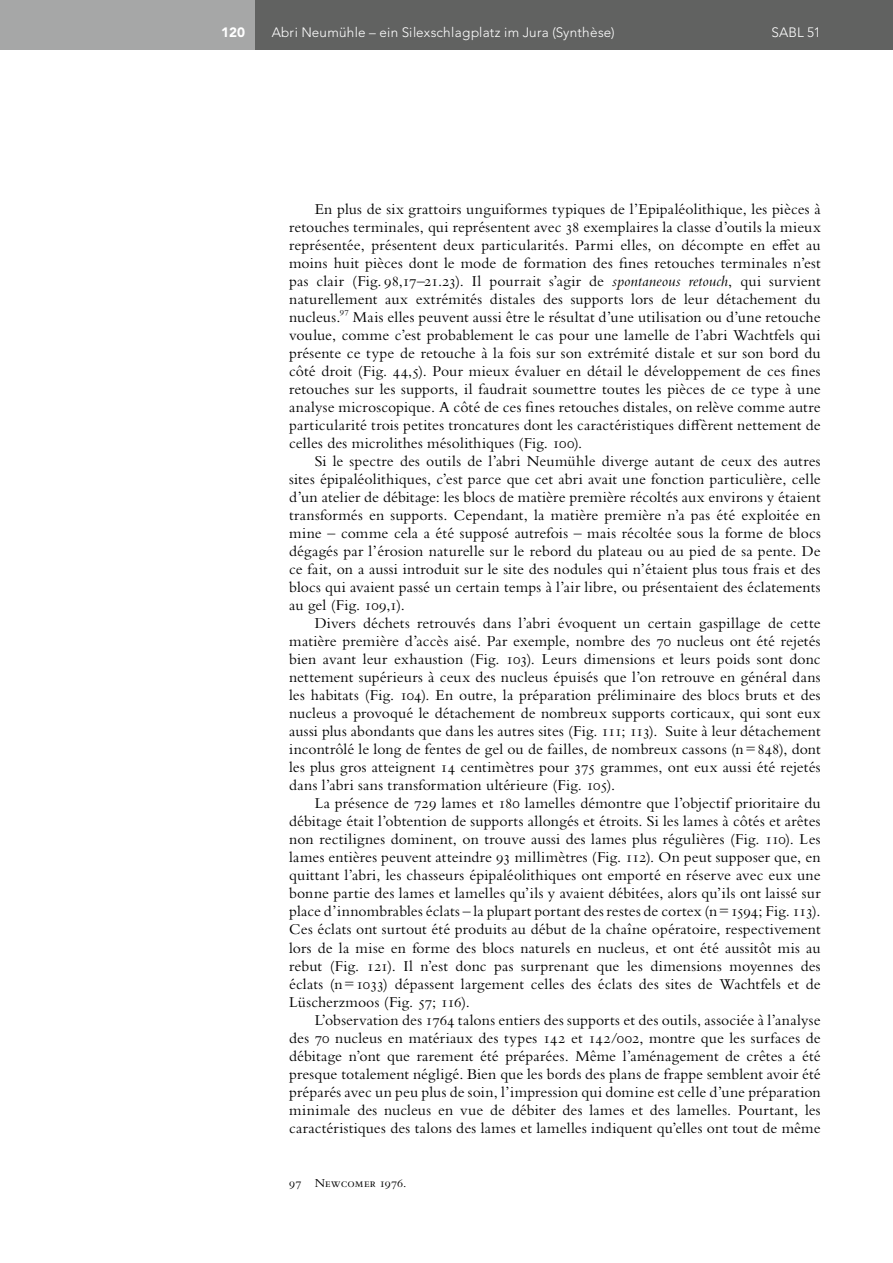
<style>
.page{position:relative;width:893px;height:1263px;background:#fff}
.page>*{position:absolute;margin:0;border:0;box-sizing:border-box;transform-origin:0 0}
.t1{font:15.75px/18px "Bembo Std";letter-spacing:.015em;color:#000;text-align:justify}
.t2{font:300 13.5px "Avenir LT Std";letter-spacing:.015em;color:#fff}
.t3{font:900 13.5px "Avenir LT Std";color:#fff}
.t4{font:12.75px "Bembo Std";letter-spacing:.015em;color:#000}
.t5{font:9.15px "Bembo Std";color:#000}
.s1{font-style:italic}
</style>
<div class="page">
<div style="left:255px;top:0;width:638px;height:50px;background:#616261"></div>
<div style="left:0;top:0;width:255px;height:50px;background:#a6a7a7"></div>
<p class="t3" style="left:221px;top:25px;width:25px">120</p>
<p class="t2" style="left:272px;top:24px;width:344px">Abri Neumühle – ein Silexschlagplatz im Jura (Synthèse)</p>
<p class="t2" style="left:771px;top:24px;width:51px">SABL 51</p>
<p class="t1" style="left:289px;top:200px;width:533px;text-indent:26px">En plus de six grattoirs unguiformes typiques de l’Epipaléolithique, les pièces à retouches terminales, qui représentent avec 38 exemplaires la classe d’outils la mieux représentée, présentent deux particularités. Parmi elles, on décompte en effet au moins huit pièces dont le mode de formation des fines retouches terminales n’est pas clair (Fig. 98,17–21.23). Il pourrait s’agir de <span class="s1">spontaneous retouch</span>, qui survient naturellement aux extrémités distales des supports lors de leur détachement du nucleus.</p>
<p class="t5" style="left:340px;top:306px;width:10px">97</p>
<p class="t1" style="left:289px;top:308px;width:533px;text-indent:64px">Mais elles peuvent aussi être le résultat d’une utilisation ou d’une retouche voulue, comme c’est probablement le cas pour une lamelle de l’abri Wachtfels qui présente ce type de retouche à la fois sur son extrémité distale et sur son bord du côté droit (Fig. 44,5). Pour mieux évaluer en détail le développement de ces fines retouches sur les supports, il faudrait soumettre toutes les pièces de ce type à une analyse microscopique. A côté de ces fines retouches distales, on relève comme autre particularité trois petites troncatures dont les caractéristiques diffèrent nettement de celles des microlithes mésolithiques (Fig. 100).</p>
<p class="t1" style="left:289px;top:452px;width:533px;text-indent:26px">Si le spectre des outils de l’abri Neumühle diverge autant de ceux des autres sites épipaléolithiques, c’est parce que cet abri avait une fonction particulière, celle d’un atelier de débitage: les blocs de matière première récoltés aux environs y étaient transformés en supports. Cependant, la matière première n’a pas été exploitée en mine – comme cela a été supposé autrefois – mais récoltée sous la forme de blocs dégagés par l’érosion naturelle sur le rebord du plateau ou au pied de sa pente. De ce fait, on a aussi introduit sur le site des nodules qui n’étaient plus tous frais et des blocs qui avaient passé un certain temps à l’air libre, ou présentaient des éclatements au gel (Fig. 109,1).</p>
<p class="t1" style="left:289px;top:614px;width:533px;text-indent:26px">Divers déchets retrouvés dans l’abri évoquent un certain gaspillage de cette matière première d’accès aisé. Par exemple, nombre des 70 nucleus ont été rejetés bien avant leur exhaustion (Fig. 103). Leurs dimensions et leurs poids sont donc nettement supérieurs à ceux des nucleus épuisés que l’on retrouve en général dans les habitats (Fig. 104). En outre, la préparation préliminaire des blocs bruts et des nucleus a provoqué le détachement de nombreux supports corticaux, qui sont eux aussi plus abondants que dans les autres sites (Fig. 111; 113). Suite à leur détachement incontrôlé le long de fentes de gel ou de failles, de nombreux cassons (n=848), dont les plus gros atteignent 14 centimètres pour 375 grammes, ont eux aussi été rejetés dans l’abri sans transformation ultérieure (Fig. 105).</p>
<p class="t1" style="left:289px;top:794px;width:533px;text-indent:26px">La présence de 729 lames et 180 lamelles démontre que l’objectif prioritaire du débitage était l’obtention de supports allongés et étroits. Si les lames à côtés et arêtes non rectilignes dominent, on trouve aussi des lames plus régulières (Fig. 110). Les lames entières peuvent atteindre 93 millimètres (Fig. 112). On peut supposer que, en quittant l’abri, les chasseurs épipaléolithiques ont emporté en réserve avec eux une bonne partie des lames et lamelles qu’ils y avaient débitées, alors qu’ils ont laissé sur place d’innombrables éclats – la plupart portant des restes de cortex (n=1594; Fig. 113).<br>Ces éclats ont surtout été produits au début de la chaîne opératoire, respectivement lors de la mise en forme des blocs naturels en nucleus, et ont été aussitôt mis au rebut (Fig. 121). Il n’est donc pas surprenant que les dimensions moyennes des éclats (n=1033) dépassent largement celles des éclats des sites de Wachtfels et de Lüscherzmoos (Fig. 57; 116).</p>
<p class="t1" style="left:289px;top:1010px;width:533px;text-indent:26px">L’observation des 1764 talons entiers des supports et des outils, associée à l’analyse des 70 nucleus en matériaux des types 142 et 142/002, montre que les surfaces de débitage n’ont que rarement été préparées. Même l’aménagement de crêtes a été presque totalement négligé. Bien que les bords des plans de frappe semblent avoir été préparés avec un peu plus de soin, l’impression qui domine est celle d’une préparation minimale des nucleus en vue de débiter des lames et des lamelles. Pourtant, les caractéristiques des talons des lames et lamelles indiquent qu’elles ont tout de même</p>
<p class="t4" style="left:289px;top:1175px;width:119px">97 Newcomer 1976.</p>
</div>
